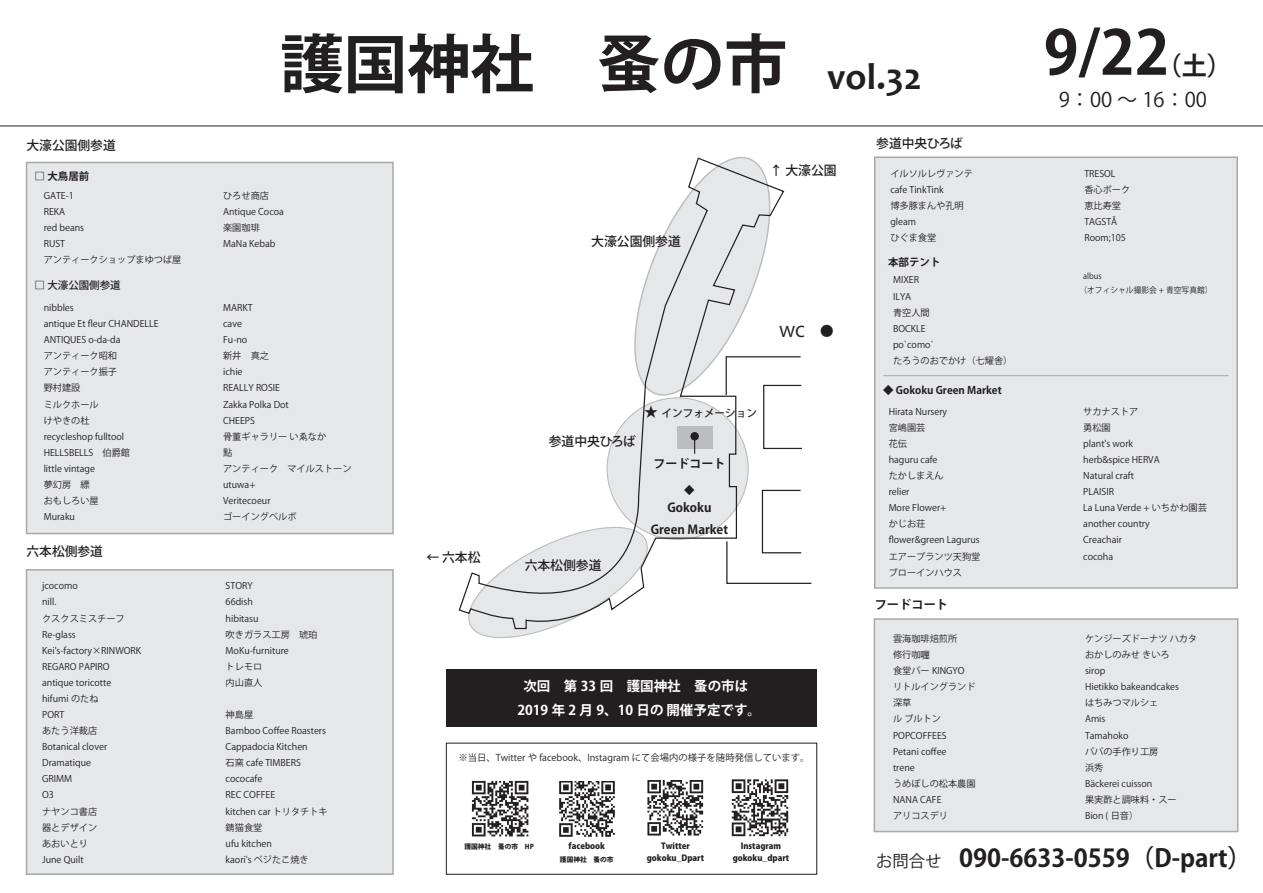
<style>
.page{position:relative;width:1263px;height:893px;background:#fff}
.page>*{position:absolute;margin:0;border:0;box-sizing:border-box;transform-origin:0 0}
.t1{font:700 63.45px "Koz Go Pro";color:#231f20}
.t2{font:700 60.6px "Koz Go Pr 6 N";color:#231f20}
.t3{font:700 37.8px "Candara";color:#231f20}
.t4{font:700 25.2px "Koz Go Pr 6 N";color:#231f20}
.t5{font:700 24.45px "Koz Go Pro";color:#231f20}
.t6{font:20.4px "Koz Go Pr 6 N";color:#231f20}
.t7{font:20.25px "Koz Go Pro";color:#231f20}
.t8{font:700 13.5px/23.7px "Koz Go Pr 6 N";color:#fff;text-align:center}
.t9{font:13.5px "Koz Go Pr 6 N";color:#231f20}
.t10{font:500 12.9px "Koz Go Pro";color:#231f20}
.t11{font:500 12.75px "Koz Go Pro";color:#231f20}
.t12{font:700 12.3px/21.6px "Koz Go Pr 6 N";color:#231f20;text-align:center}
.t13{font:700 12.3px "Koz Go Pro";color:#231f20}
.t14{font:700 12px "Koz Go Pro";color:#231f20}
.t15{font:500 10.65px "Koz Go Pr 6 N";color:#231f20}
.t16{font:700 10.5px "Koz Go Pr 6 N";color:#231f20}
.t17{font:500 10.5px "Koz Go Pro";color:#231f20}
.t18{font:700 10.5px "Koz Go Pro";color:#231f20}
.t19{font:9.3px "Koz Go Pr 6 N";color:#231f20}
.t20{font:9.15px/16px "Koz Go Pr 6 N";color:#231f20}
.t21{font:800 8.4px "Koz Go Pr 6 N";color:#231f20}
.t22{font:8.1px/14.1px "Koz Go Pr 6 N";color:#231f20;scale:.96 1}
.t23{font:800 6.75px "Koz Go Pr 6 N";color:#231f20}
.s1{font-family:"Koz Go Pr 6 N";font-weight:700}
.s2{font-weight:400;font-size:13.95px}
.s3{font-family:"Microsoft Ya Hei"}
.s4{font-weight:400;font-size:16.35px}
</style>
<div class="page">
<hr style="left:0;top:126px;width:1263px;height:1px;background:#231f20">
<div style="left:446px;top:743px;width:371px;height:132px;border:1px solid #231f20"></div>
<div style="left:446px;top:669px;width:371px;height:57px;background:#231f20"></div>
<div style="left:874px;top:157px;width:364px;height:432px;background:#e6e7e9;border:2px solid #a8a9ad"></div>
<div style="left:874px;top:618px;width:364px;height:214px;background:#e6e7e9;border:2px solid #a8a9ad"></div>
<div style="left:26px;top:162px;width:368px;height:372px;background:#e6e7e9;border:2px solid #a8a9ad"></div>
<div style="left:25px;top:569px;width:369px;height:306px;background:#e6e7e9"></div>
<img style="left:559px;top:781px;width:55px;height:55px">
<img style="left:648px;top:781px;width:55px;height:55px">
<img style="left:732px;top:780px;width:56px;height:56px">
<img style="left:471px;top:780px;width:58px;height:57px">
<hr style="left:883px;top:375px;width:345px;height:1px;background:#a8a9ad">
<svg style="left:473px;top:630px;width:72px;height:9px"></svg>
<svg style="left:458px;top:419px;width:291px;height:211px"></svg>
<svg style="left:726px;top:489px;width:86px;height:96px"></svg>
<svg style="left:627px;top:156px;width:175px;height:298px"></svg>
<div style="left:690px;top:432px;width:9px;height:8px;background:#231f20;border-radius:50%"></div>
<h3 class="t11" style="left:26px;top:137px;width:91px">大濠公園側参道</h3>
<h1 class="t1" style="left:280px;top:23px;width:509px">護国神社　蚤の市</h1>
<h3 class="t3" style="left:827px;top:53px;width:96px">vol.32</h3>
<h3 class="t11" style="left:876px;top:136px;width:88px">参道中央ひろば</h3>
<h2 class="t2" style="left:1044px;top:18px;width:127px">9/22</h2>
<h3 class="t4" style="left:1156px;top:51px;width:77px">（土）</h3>
<h3 class="t7" style="left:1059px;top:86px;width:150px">9：00 ～ 16：00</h3>
<p class="t16" style="left:35px;top:170px;width:56px">□ 大鳥居前</p>
<p class="t20" style="left:44px;top:188px;width:139px">GATE-1<br>REKA<br>red beans<br>RUST<br>アンティークショップまゆつば屋</p>
<p class="t17" style="left:35px;top:278px;width:88px"><span class="s1">□</span> 大濠公園側参道</p>
<p class="t20" style="left:223px;top:188px;width:62px">ひろせ商店<br>Antique Cocoa楽園珈琲<br>MaNa Kebab</p>
<p class="t20" style="left:44px;top:300px;width:116px">nibbles<br>antique Et fleur CHANDELLE<br>ANTIQUES o-da-da<br>アンティーク昭和<br>アンティーク振子<br>野村建設<br>ミルクホール<br>けやきの杜<br>recycleshop fulltool<br>HELLSBELLS　伯爵館<br>little vintage<br>夢幻房　縹<br>おもしろい屋<br>Muraku</p>
<p class="t20" style="left:223px;top:300px;width:130px">MARKT<br>cave<br>Fu-no<br>新井　真之<br>ichie<br>REALLY ROSIE<br>Zakka Polka Dot<br>CHEEPS<br>骨董ギャラリー いゑなか<br>點<br>アンティーク　マイルストーンutuwa+<br>Veritecoeur<br>ゴーイングベルボ</p>
<h3 class="t11" style="left:26px;top:544px;width:78px">六本松側参道</h3>
<p class="t20" style="left:42px;top:578px;width:101px">jcocomo<br>nill.<br>クスクスミスチーフ<br>Re-glass<br>Kei's-factory×RINWORK<br>REGARO PAPIRO antique toricotte<br>hifumi のたね<br>PORT<br>あたう洋裁店<br>Botanical clover<br>Dramatique<br>GRIMM<br>O3<br>ナヤンコ書店<br>器とデザイン<br>あおいとり<br>June Quilt</p>
<p class="t20" style="left:226px;top:578px;width:93px">STORY<br>66dish<br>hibitasu<br>吹きガラス工房　琥珀<br>MoKu-furniture<br>トレモロ<br>内山直人</p>
<p class="t20" style="left:226px;top:707px;width:104px">神島屋<br>Bamboo Coffee Roasters<br>Cappadocia Kitchen<br>石窯 cafe TIMBERS cococafe<br>REC COFFEE<br>kitchen car トリタチトキ錆猫食堂<br>ufu kitchen<br>kaori's ベジたこ焼き</p>
<h3 class="t10" style="left:426px;top:549px;width:56px">← 六本松</h3>
<h3 class="t10" style="left:591px;top:233px;width:91px">大濠公園側参道</h3>
<h3 class="t10" style="left:770px;top:162px;width:68px">↑ 大濠公園</h3>
<h3 class="t6" style="left:779px;top:318px;width:28px">wc</h3>
<h3 class="t9" style="left:820px;top:323px;width:15px">●</h3>
<h3 class="t10" style="left:549px;top:433px;width:89px">参道中央ひろば</h3>
<p class="t15" style="left:644px;top:407px;width:114px"><span class="s2">★</span> インフォメーション</p>
<h3 class="t14" style="left:653px;top:456px;width:73px">フードコート</h3>
<p class="t16" style="left:684px;top:484px;width:12px">◆</p>
<h3 class="t12" style="left:651px;top:497px;width:79px">Gokoku<br>Green Market</h3>
<h3 class="t10" style="left:525px;top:557px;width:78px">六本松側参道</h3>
<h3 class="t8" style="left:517px;top:675px;width:245px">次回　第 33 回　護国神社　蚤の市は<br>2019 年 2 月 9、10 日の 開催予定です。</h3>
<p class="t19" style="left:458px;top:752px;width:353px">※当日、Twitter や facebook、Instagram にて会場内の様子を随時発信しています。</p>
<p class="t23" style="left:464px;top:842px;width:71px">護国神社　蚤の市　HP</p>
<p class="t21" style="left:569px;top:841px;width:38px">facebook</p>
<p class="t23" style="left:560px;top:856px;width:55px">護国神社　蚤の市</p>
<p class="t21" style="left:661px;top:841px;width:30px">Twitter</p>
<p class="t21" style="left:741px;top:841px;width:42px">Instagram</p>
<p class="t21" style="left:647px;top:853px;width:59px">gokoku_Dpart</p>
<p class="t21" style="left:733px;top:853px;width:58px">gokoku_dpart</p>
<p class="t20" style="left:890px;top:166px;width:84px">イルソルレヴァンテcafe TinkTink<br>博多豚まんや孔明gleam<br>ひぐま食堂</p>
<p class="t20" style="left:1084px;top:166px;width:47px">TRESOL<br>香心ポーク恵比寿堂<br>TAGSTÅ<br>Room;105</p>
<p class="t18" style="left:888px;top:256px;width:54px">本部テント</p>
<p class="t20" style="left:893px;top:272px;width:121px">MIXER<br>ILYA<br>青空人間<br>BOCKLE<br>po`como`<br>たろうのおでかけ（七耀舎）</p>
<p class="t22" style="left:1079px;top:269px;width:140px;text-indent:4px">albus<br>（オフィシャル撮影会 + 青空写真館）</p>
<p class="t16" style="left:883px;top:384px;width:120px">◆ Gokoku Green Market</p>
<p class="t20" style="left:889px;top:404px;width:93px">Hirata Nursery<br>宮嶋園芸<br>花伝<br>haguru cafe<br>たかしまえん<br>relier<br>More Flower+<br>かじお荘flower&amp;green Lagurusエアープランツ天狗堂ブローインハウス</p>
<p class="t20" style="left:1083px;top:404px;width:125px">サカナストア<br>勇松園<br>plant's work<br>herb&amp;spice HERVA<br>Natural craft<br>PLAISIR<br>La Luna Verde + いちかわ園芸another country<br>Creachair<br>cocoha</p>
<h3 class="t13" style="left:875px;top:596px;width:75px">フードコート</h3>
<p class="t20" style="left:893px;top:631px;width:84px">雲海珈琲焙煎所<br>修行咖<span class="s3">喱<br></span>食堂バー KINGYOリトルイングランド深草<br>ル ブルトン<br>POPCOFFEES<br>Petani coffee<br>trene<br>うめぼしの松本農園<br>NANA CAFE<br>アリコスデリ</p>
<p class="t20" style="left:1085px;top:631px;width:114px">ケンジーズドーナツ ハカタおかしのみせ きいろ<br>sirop<br>Hietikko bakeandcakes<br>はちみつマルシェ<br>Amis<br>Tamahoko<br>パパの手作り工房<br>浜秀<br>Bäckerei cuisson<br>果実酢と調味料・スー<br>Bion ( 日音）</p>
<h3 class="t5" style="left:876px;top:843px;width:377px"><span class="s4">お問合せ</span> 090-6633-0559（D-part）</h3>
</div>
